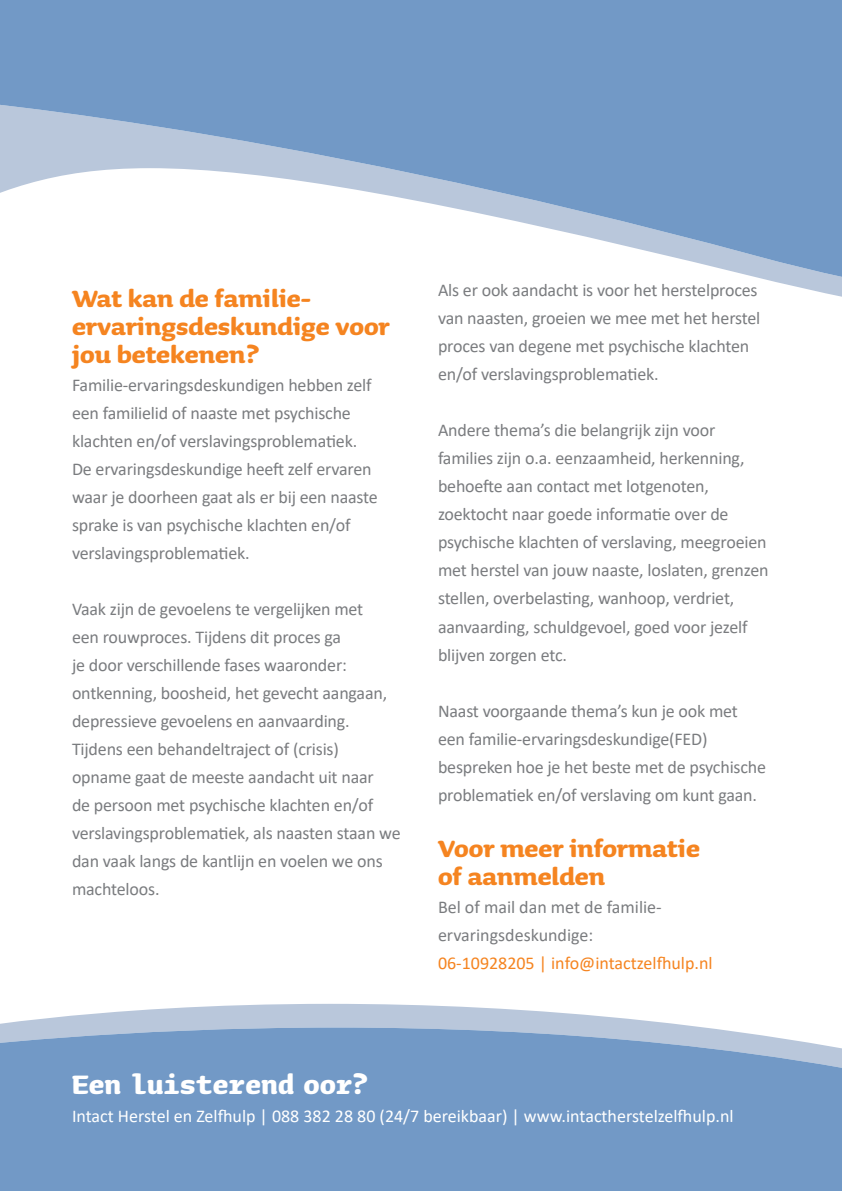
<style>
.page{position:relative;width:842px;height:1191px;background:#fff}
.page>*{position:absolute;margin:0;border:0;box-sizing:border-box;transform-origin:0 0}
.t1{font:700 34px "Sauna Mono Pro";letter-spacing:-.02em;color:#fff}
.t2{font:700 30px/28px "Sauna";color:#f58420}
.t3{font:18px/28px "Calibri";letter-spacing:-.01em;color:#7a7c7f}
.t4{font:18px "Calibri";color:#fff}
.t5{font:18px "Calibri";color:#f58420}
</style>
<div class="page">
<svg style="left:0;top:1003px;width:699px;height:24px;fill:#b9c7db"></svg>
<div style="left:0;top:1027px;width:842px;height:164px;background:#7299c6"></div>
<svg style="left:0;top:0;width:842px;height:297px;fill:#7299c6"></svg>
<h2 class="t2" style="left:72px;top:287px;width:319px">Wat kan de familie&shy;ervaringsdeskundige voor jou betekenen?</h2>
<p class="t3" style="left:72px;top:372px;width:307px">Familie-ervaringsdeskundigen hebben zelf een familielid of naaste met psychische klachten en/of verslavingsproblematiek.<br>De ervaringsdeskundige heeft zelf ervaren waar je doorheen gaat als er bij een naaste sprake is van psychische klachten en/of verslavingsproblematiek.</p>
<p class="t3" style="left:72px;top:596px;width:330px">Vaak zijn de gevoelens te vergelijken met<br>een rouwproces. Tijdens dit proces ga<br>je door verschillende fases waaronder: ontkenning, boosheid, het gevecht aangaan, depressieve gevoelens en aanvaarding.<br>Tijdens een behandeltraject of (crisis) opname gaat de meeste aandacht uit naar<br>de persoon met psychische klachten en/of verslavingsproblematiek, als naasten staan we dan vaak langs de kantlijn en voelen we ons machteloos.</p>
<p class="t3" style="left:438px;top:277px;width:324px">Als er ook aandacht is voor het herstelproces van naasten, groeien we mee met het herstel proces van degene met psychische klachten en/of verslavingsproblematiek.</p>
<p class="t3" style="left:438px;top:417px;width:332px">Andere thema’s die belangrijk zijn voor families zijn o.a. eenzaamheid, herkenning, behoefte aan contact met lotgenoten, zoektocht naar goede informatie over de psychische klachten of verslaving, meegroeien met herstel van jouw naaste, loslaten, grenzen stellen, overbelasting, wanhoop, verdriet, aanvaarding, schuldgevoel, goed voor jezelf blijven zorgen etc.</p>
<p class="t3" style="left:438px;top:697px;width:330px">Naast voorgaande thema’s kun je ook met een familie-ervaringsdeskundige(FED) bespreken hoe je het beste met de psychische problematiek en/of verslaving om kunt gaan.</p>
<h2 class="t2" style="left:438px;top:836px;width:263px">Voor meer informatie of aanmelden</h2>
<p class="t3" style="left:438px;top:893px;width:225px">Bel of mail dan met de familie&shy;ervaringsdeskundige:</p>
<p class="t5" style="left:438px;top:950px;width:276px">06-10928205 | info@intactzelfhulp.nl</p>
<h1 class="t1" style="left:72px;top:1062px;width:299px">Een luisterend oor?</h1>
<p class="t4" style="left:72px;top:1103px;width:663px">Intact Herstel en Zelfhulp | 088 382 28 80 (24/7 bereikbaar) | www.intactherstelzelfhulp.nl</p>
</div>
